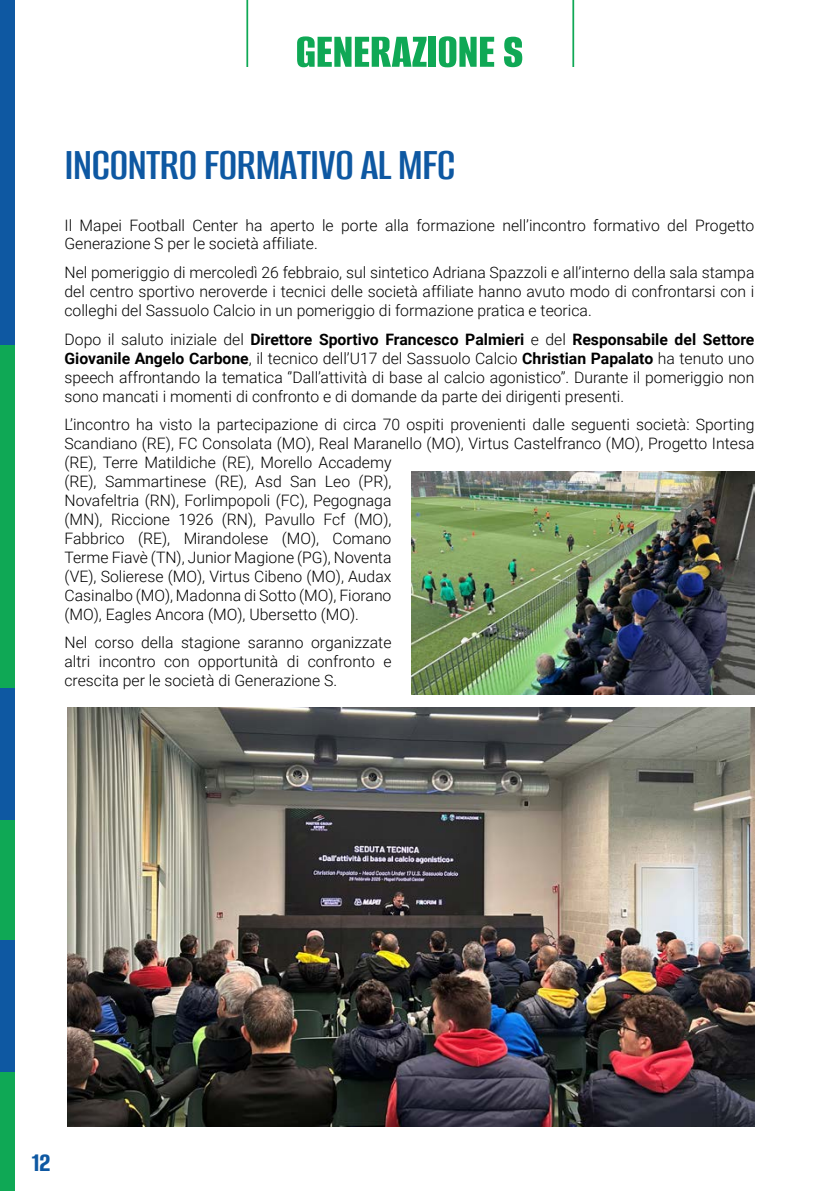
<style>
.page{position:relative;width:819px;height:1191px;background:#fff}
.page>*{position:absolute;margin:0;border:0;box-sizing:border-box;transform-origin:0 0}
.t1{font:100 50.75px "Alumni Sans";color:#0fa855}
.t2{font:100 47.25px "Alumni Sans";letter-spacing:-.02em;color:#0e58a2}
.t3{font:100 28px "Alumni Sans";color:#0e58a2}
.t4{font:300 15.75px/18.9px "Roboto";color:#000;text-align:justify}
.s1{font-weight:700}
</style>
<div class="page">
<div style="left:0;top:344px;width:15px;height:344px;background:#0fa855"></div>
<div style="left:0;top:0;width:15px;height:344px;background:#0e58a2"></div>
<div style="left:0;top:688px;width:15px;height:132px;background:#0e58a2"></div>
<div style="left:0;top:820px;width:15px;height:120px;background:#0fa855"></div>
<div style="left:0;top:1072px;width:15px;height:119px;background:#0fa855"></div>
<div style="left:0;top:940px;width:15px;height:132px;background:#0e58a2"></div>
<hr style="left:246px;top:0;width:2px;height:67px;background:#0fa855">
<hr style="left:572px;top:0;width:2px;height:67px;background:#0fa855">
<img style="left:67px;top:708px;width:687px;height:418px">
<img style="left:411px;top:471px;width:343px;height:223px">
<h1 class="t1" style="left:296px;top:26px;width:229px">GENERAZIONE S</h1>
<h2 class="t2" style="left:64px;top:141px;width:392px">INCONTRO FORMATIVO AL MFC</h2>
<p class="t4" style="left:64px;top:215px;width:691px">Il Mapei Football Center ha aperto le porte alla formazione nell’incontro formativo del Progetto<br>Generazione S per le società affiliate.</p>
<p class="t4" style="left:64px;top:263px;width:691px">Nel pomeriggio di mercoledì 26 febbraio, sul sintetico Adriana Spazzoli e all’interno della sala stampa del centro sportivo neroverde i tecnici delle società affiliate hanno avuto modo di confrontarsi con i colleghi del Sassuolo Calcio in un pomeriggio di formazione pratica e teorica.</p>
<p class="t4" style="left:64px;top:329px;width:691px">Dopo il saluto iniziale del <span class="s1">Direttore Sportivo Francesco Palmieri</span> e del <span class="s1">Responsabile del Settore Giovanile Angelo Carbone</span>, il tecnico dell’U17 del Sassuolo Calcio <span class="s1">Christian Papalato</span> ha tenuto uno speech affrontando la tematica ‘’Dall’attività di base al calcio agonistico’’. Durante il pomeriggio non sono mancati i momenti di confronto e di domande da parte dei dirigenti presenti.</p>
<p class="t4" style="left:64px;top:415px;width:691px;text-align:left">L’incontro ha visto la partecipazione di circa 70 ospiti provenienti dalle seguenti società: Sporting Scandiano (RE), FC Consolata (MO), Real Maranello (MO), Virtus Castelfranco (MO), Progetto Intesa (RE), Terre Matildiche (RE), Morello Accademy<br>(RE), Sammartinese (RE), Asd San Leo (PR),<br>Novafeltria (RN), Forlimpopoli (FC), Pegognaga<br>(MN), Riccione 1926 (RN), Pavullo Fcf (MO),<br>Fabbrico (RE), Mirandolese (MO), Comano<br>Terme Fiavè (TN), Junior Magione (PG), Noventa<br>(VE), Solierese (MO), Virtus Cibeno (MO), Audax<br>Casinalbo (MO), Madonna di Sotto (MO), Fiorano<br>(MO), Eagles Ancora (MO), Ubersetto (MO).</p>
<p class="t4" style="left:64px;top:632px;width:328px">Nel corso della stagione saranno organizzate altri incontro con opportunità di confronto e crescita per le società di Generazione S.</p>
<h3 class="t3" style="left:32px;top:1148px;width:20px">12</h3>
</div>
